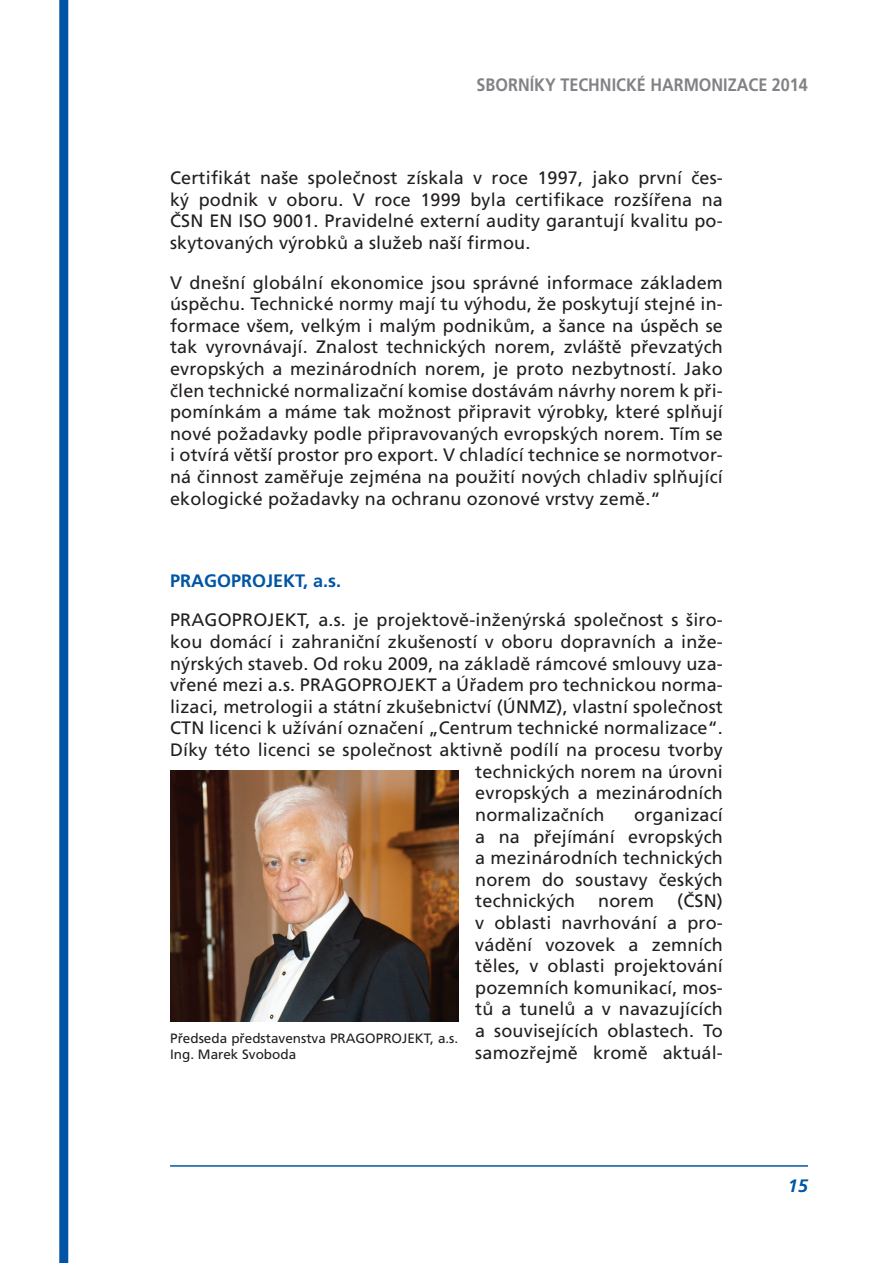
<style>
.page{position:relative;width:893px;height:1263px;background:#fff}
.page>*{position:absolute;margin:0;border:0;box-sizing:border-box;transform-origin:0 0}
.t1{font:18px/21.6px "Frutiger CE";letter-spacing:.01em;color:#231f20;text-align:justify}
.t2{font:700 18px "Frutiger CE";color:#808285;scale:.9 1}
.t3{font:700 18px "Frutiger CE";color:#0155a5}
.t4{font:italic 700 18px "Frutiger CE";color:#0155a5}
.t5{font:13.5px/16.2px "Frutiger CE";color:#231f20}
</style>
<div class="page">
<div style="left:59px;top:0;width:9px;height:1263px;background:#0155a5"></div>
<hr style="left:170px;top:1165px;width:638px;height:2px;background:#0155a5">
<img style="left:170px;top:770px;width:288px;height:252px">
<p class="t2" style="left:477px;top:74px;width:370px">SBORNÍKY TECHNICKÉ HARMONIZACE 2014</p>
<p class="t1" style="left:170px;top:167px;width:554px">Certifikát naše společnost získala v roce 1997, jako první čes&shy;ký podnik v oboru. V roce 1999 byla certifikace rozšířena na ČSN EN ISO 9001. Pravidelné externí audity garantují kvalitu po&shy;skytovaných výrobků a služeb naší firmou.</p>
<p class="t1" style="left:170px;top:271px;width:554px">V dnešní globální ekonomice jsou správné informace základem úspěchu. Technické normy mají tu výhodu, že poskytují stejné in&shy;formace všem, velkým i malým podnikům, a šance na úspěch se tak vyrovnávají. Znalost technických norem, zvláště převzatých evropských a mezinárodních norem, je proto nezbytností. Jako člen technické normalizační komise dostávám návrhy norem k při&shy;pomínkám a máme tak možnost připravit výrobky, které splňují nové požadavky podle připravovaných evropských norem. Tím se i otvírá větší prostor pro export. V chladící technice se normotvor&shy;ná činnost zaměřuje zejména na použití nových chladiv splňující ekologické požadavky na ochranu ozonové vrstvy země.“</p>
<p class="t3" style="left:170px;top:571px;width:12px">PRA</p>
<p class="t3" style="left:204px;top:571px;width:26px">GOPRO</p>
<p class="t3" style="left:266px;top:571px;width:77px">JEKT, A.S.</p>
<p class="t1" style="left:170px;top:609px;width:554px">PRAGOPROJE KT, a.s. je projektově-inženýrská společnost s širo-</p>
<p class="t1" style="left:170px;top:631px;width:554px">kou domácí i zahraniční zkušeností v oboru dopravních a inže-</p>
<p class="t1" style="left:170px;top:653px;width:554px">nýrských staveb. Od roku 2009, na základě rámcové smlouvy uza-</p>
<p class="t1" style="left:170px;top:674px;width:554px">vřené mezi a.s. PRAGOPROJE KT a Úřadem pro technickou norma-</p>
<p class="t1" style="left:170px;top:696px;width:554px">lizaci, metrologii a státní zkušebnictví (ÚN MZ), vlastní společnost</p>
<p class="t1" style="left:170px;top:717px;width:554px">CTN licenci k užívání označení „Centrum technické normalizace“.</p>
<p class="t1" style="left:170px;top:739px;width:554px">Díky této licenci se společnost aktivně podílí na procesu tvorby</p>
<p class="t1" style="left:475px;top:761px;width:249px">technických norem na úrovni</p>
<p class="t1" style="left:475px;top:782px;width:249px">evropských a mezinárodních</p>
<p class="t1" style="left:475px;top:804px;width:131px">normalizačních</p>
<p class="t1" style="left:475px;top:804px;width:249px;text-indent:159px">organizací a na přejímání evropských a mezinárodních technických norem do soustavy českých technických</p>
<p class="t1" style="left:475px;top:890px;width:249px;text-indent:202px">(ČSN) v oblasti navrhování a pro&shy;vádění vozovek a zemních těles, v oblasti projektování pozemních komunikací, mos&shy;tů a tunelů a v navazujících a souvisejících oblastech. To samozřejmě kromě aktuál-</p>
<p class="t1" style="left:598px;top:890px;width:57px">norem</p>
<p class="t5" style="left:170px;top:1030px;width:290px">Předseda představenstva PRAGOPROJE KT, a.s.<br>I ng. Marek Svoboda</p>
<p class="t4" style="left:788px;top:1175px;width:22px">15</p>
</div>
